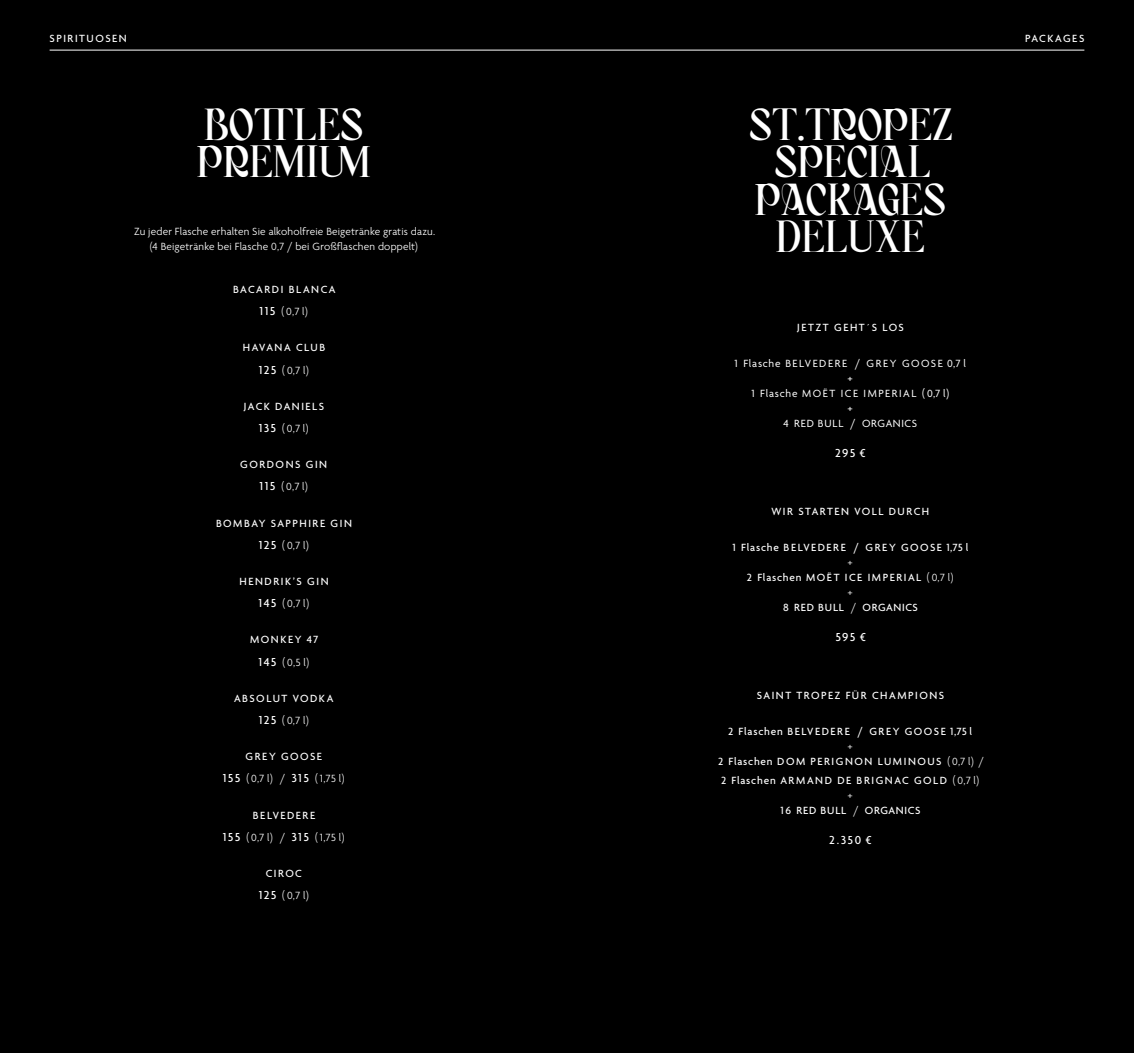
<style>
.page{position:relative;width:1134px;height:1053px;background:#fff}
.page>*{position:absolute;margin:0;border:0;box-sizing:border-box;transform-origin:0 0}
.t1{font:45px/37.5px "Bagerich";letter-spacing:-.005em;color:#fff}
.t2{font:500 12.5px "Agenda One";letter-spacing:.125em;color:#fff}
.t3{font:500 11.25px/22.1px "Agenda One";letter-spacing:.135em;color:#fff;text-align:center}
.t4{font:300 11.25px/22.1px "Agenda One";letter-spacing:.02em;color:#fff;text-align:center}
.t5{font:11.25px/15px "Agenda One";letter-spacing:.12em;color:#fff;text-align:center}
.t6{font:500 11.25px/15px "Agenda One";letter-spacing:.08em;color:#fff;text-align:center}
.t7{font:500 11.25px/15px "Agenda One";letter-spacing:.075em;color:#fff;text-align:center}
.s1{font-size:12.5px}
.s2{font-weight:300}
.s3{font-weight:500}
.s4{font-weight:500;font-size:12.5px}
</style>
<div class="page">
<div style="left:0;top:0;width:1134px;height:1052px;background:#000"></div>
<hr style="left:50px;top:50px;width:1034px;height:1px;background:#fff">
<p class="t3" style="left:50px;top:28px;width:79px">SPIRITUOSEN</p>
<p class="t3" style="left:1025px;top:28px;width:61px">PACKAGES</p>
<h1 class="t1" style="left:197px;top:102px;width:176px">BOTTLES<br>PREMIUM</h1>
<p class="t4" style="left:134px;top:224px;width:303px;line-height:15px">Zu jeder Flasche erhalten Sie alkoholfreie Beigetränke gratis dazu. (4 Beigetränke bei Flasche 0,7 / bei Großflaschen doppelt)</p>
<p class="t3" style="left:233px;top:278px;width:104px">BACARDI BLANCA<br><span class="s1">115</span> <span class="s2">(0,7 l)</span></p>
<p class="t3" style="left:243px;top:337px;width:84px">HAVANA CLUB<br><span class="s1">125</span> <span class="s2">(0,7 l)</span></p>
<p class="t3" style="left:244px;top:395px;width:82px">JACK DANIELS<br><span class="s1">135</span> <span class="s2">(0,7 l)</span></p>
<p class="t3" style="left:240px;top:453px;width:88px">GORDONS GIN<br><span class="s1">115</span> <span class="s2">(0,7 l)</span></p>
<p class="t3" style="left:216px;top:512px;width:137px">BOMBAY SAPPHIRE GIN<br><span class="s1">125</span> <span class="s2">(0,7 l)</span></p>
<p class="t3" style="left:239px;top:570px;width:91px">HENDRIK’S GIN<br><span class="s1">145</span> <span class="s2">(0,7 l)</span></p>
<p class="t3" style="left:250px;top:628px;width:70px">MONKEY 47<br><span class="s1">145</span> <span class="s2">(0,5 l)</span></p>
<p class="t3" style="left:234px;top:687px;width:101px">ABSOLUT VODKA<br><span class="s1">125</span> <span class="s2">(0,7 l)</span></p>
<p class="t4" style="left:223px;top:745px;width:124px"><span class="s3">GREY GOOSE<br></span><span class="s4">155</span> (0,7 l) / <span class="s4">315</span> (1,75 l)</p>
<p class="t4" style="left:223px;top:804px;width:124px"><span class="s3">BELVEDERE<br></span><span class="s4">155</span> (0,7 l) / <span class="s4">315</span> (1,75 l)</p>
<p class="t4" style="left:259px;top:862px;width:52px"><span class="s3">CIROC<br></span><span class="s4">125</span> (0,7 l)</p>
<h1 class="t1" style="left:749px;top:102px;width:205px;text-align:center">ST.TROPEZ<br>SPECIAL<br>PACKAGES<br>DELUXE</h1>
<p class="t3" style="left:797px;top:316px;width:108px">JETZT GEHT´S LOS</p>
<p class="t5" style="left:735px;top:356px;width:233px">1 Flasche BELVEDERE / GREY GOOSE 0,7 l +<br>1 Flasche MOËT ICE IMPERIAL (0,7 l)<br>+<br>4 RED BULL / ORGANICS</p>
<p class="t2" style="left:835px;top:446px;width:32px">295 €</p>
<p class="t3" style="left:771px;top:500px;width:159px">WIR STARTEN VOLL DURCH</p>
<p class="t3" style="left:732px;top:536px;width:237px">1 Flasche BELVEDERE / GREY GOOSE 1,75 l</p>
<p class="t7" style="left:747px;top:555px;width:208px"><span class="s2">+<br></span>2 Flaschen MOËT ICE IMPERIAL <span class="s2">(0,7 l) +<br></span>8 RED BULL <span class="s2">/</span> ORGANICS</p>
<p class="t2" style="left:836px;top:630px;width:32px">595 €</p>
<p class="t3" style="left:757px;top:684px;width:189px">SAINT TROPEZ FÜR CHAMPIONS</p>
<p class="t3" style="left:728px;top:720px;width:245px">2 Flaschen BELVEDERE / GREY GOOSE 1,75 l</p>
<p class="t3" style="left:718px;top:739px;width:267px;line-height:15px"><span class="s2">+<br></span>2 Flaschen DOM PERIGNON LUMINOUS <span class="s2">(0,7 l) /</span></p>
<p class="t6" style="left:721px;top:772px;width:260px">2 Flaschen ARMAND DE BRIGNAC GOLD <span class="s2">(0,7 l) +<br></span>16 RED BULL <span class="s2">/</span> ORGANICS</p>
<p class="t2" style="left:830px;top:832px;width:43px">2.350 €</p>
</div>
